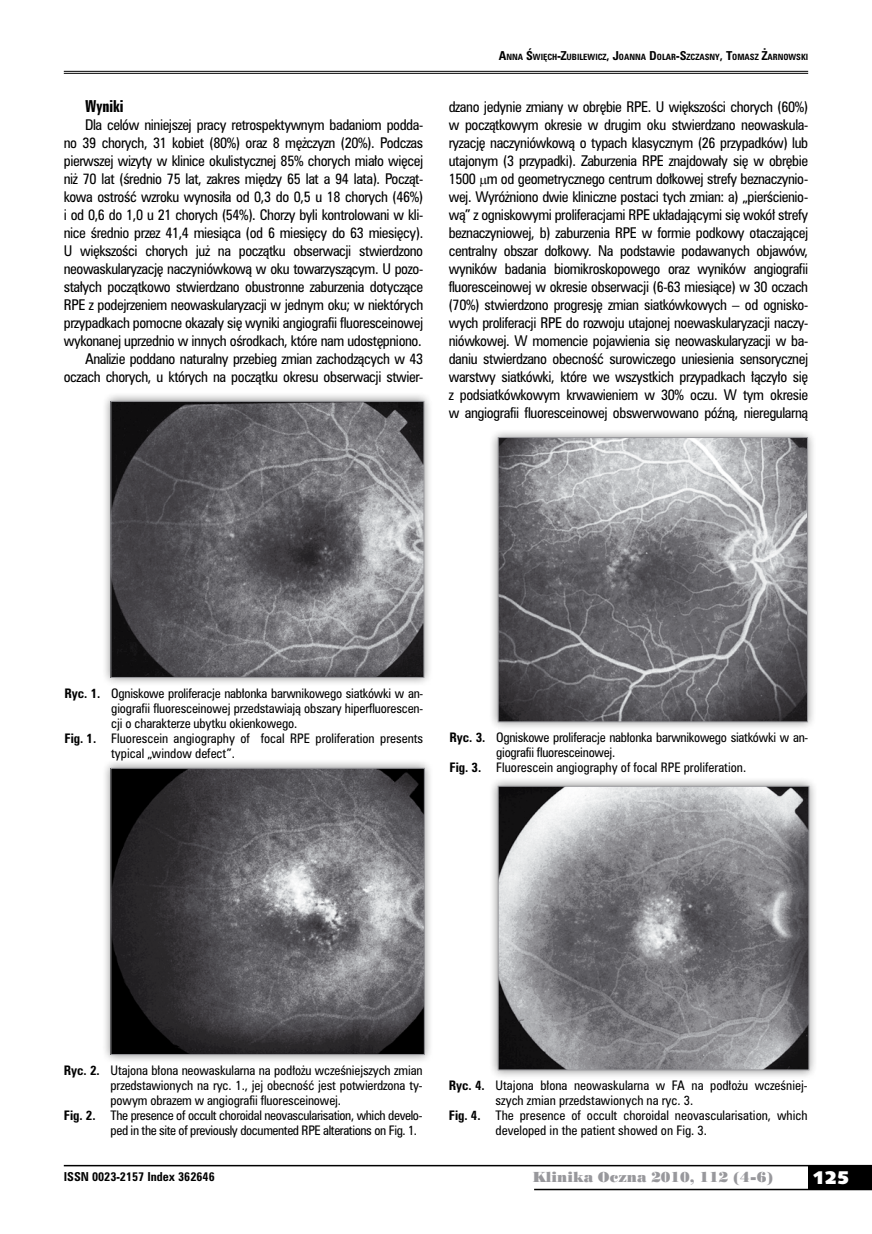
<style>
.page{position:relative;width:872px;height:1234px;background:#fff}
.page>*{position:absolute;margin:0;border:0;box-sizing:border-box;transform-origin:0 0}
.t1{font:18px "Humanst 531 U Blk PL";color:#fff}
.t2{font:15px "Zurich Bd X Cn PL";color:#000}
.t3{font:13.5px/18px "Zurich Cn PL";letter-spacing:-.03em;color:#000;text-align:right}
.t4{font:13.5px "Poster Bodoni PL";color:#98989c}
.t5{font:12px "Zurich Cn PL";letter-spacing:-.01em;color:#000}
.t6{font:12px "Zurich Cn PL";letter-spacing:-.03em;color:#000}
.t7{font:700 11.25px "Zurich Cn PL";color:#000}
.t8{font:700 7.8px "Zurich Cn PL";color:#000}
.s1{font-size:11.25px}
.s2{font-weight:700}
</style>
<div class="page">
<div style="left:808px;top:1165px;width:64px;height:24px;background:#000"></div>
<hr style="left:64px;top:1164px;width:808px;height:2px;background:#000">
<hr style="left:534px;top:1188px;width:338px;height:1px;background:#000">
<hr style="left:64px;top:71px;width:744px;height:1px;background:#000">
<hr style="left:64px;top:73px;width:744px;height:1px;background:#000">
<div style="left:102px;top:392px;width:331px;height:294px;background:#000;opacity:.45"></div>
<img style="left:113px;top:403px;width:309px;height:272px">
<div style="left:111px;top:401px;width:313px;height:276px;border:1px solid #98989c"></div>
<div style="left:102px;top:759px;width:332px;height:304px;background:#000;opacity:.45"></div>
<img style="left:113px;top:770px;width:309px;height:282px">
<div style="left:111px;top:768px;width:313px;height:286px;border:1px solid #98989c"></div>
<div style="left:489px;top:428px;width:328px;height:302px;background:#000;opacity:.45"></div>
<img style="left:500px;top:439px;width:305px;height:280px">
<div style="left:498px;top:437px;width:309px;height:284px;border:1px solid #98989c"></div>
<div style="left:489px;top:777px;width:329px;height:301px;background:#000;opacity:.45"></div>
<img style="left:500px;top:788px;width:307px;height:279px">
<div style="left:498px;top:786px;width:311px;height:283px;border:1px solid #98989c"></div>
<p class="t2" style="left:85px;top:96px;width:40px">Wyniki</p>
<p class="t3" style="left:64px;top:115px;width:361px">Dla celów niniejszej pracy retrospektywnym badaniom podda-<br>no 39 chorych, 31 kobiet (80%) oraz 8 mężczyzn (20%). Podczas pierwszej wizyty w klinice okulistycznej 85% chorych miało więcej niż 70 lat (średnio 75 lat, zakres między 65 lat a 94 lata). Począt&shy;kowa ostrość wzroku wynosiła od 0,3 do 0,5 u 18 chorych (46%) i od 0,6 do 1,0 u 21 chorych (54%). Chorzy byli kontrolowani w kli&shy;nice średnio przez 41,4 miesiąca (od 6 miesięcy do 63 miesięcy).<br>U większości chorych już na początku obserwacji stwierdzono neowaskularyzację naczyniówkową w oku towarzyszącym. U pozo&shy;stałych początkowo stwierdzano obustronne zaburzenia dotyczące RPE z podejrzeniem neowaskularyzacji w jednym oku; w niektórych przypadkach pomocne okazały się wyniki angiografii fluoresceinowej wykonanej uprzednio w innych ośrodkach, które nam udostępniono.<br>Analizie poddano naturalny przebieg zmian zachodzących w 43 oczach chorych, u których na początku okresu obserwacji stwier-</p>
<p class="t8" style="left:499px;top:52px;width:311px"><span class="s1">A</span>NNA <span class="s1">Ś</span>WIĘCH<span class="s1">-Z</span>UBILEWICZ<span class="s1">, J</span>OANNA <span class="s1">D</span>OLAR<span class="s1">-S</span>ZCZAS NY<span class="s1">, T</span>OMASZ <span class="s1">Ż</span>ARNOWSKI</p>
<p class="t3" style="left:449px;top:97px;width:361px;text-align:justify">dzano jedynie zmiany w obrębie RPE. U większości chorych (60%) w początkowym okresie w drugim oku stwierdzano neowaskula&shy;ryzację naczyniówkową o typach klasycznym (26 przypadków) lub utajonym (3 przypadki). Zaburzenia RPE znajdowały się w obrębie 1500 m od geometrycznego centrum dołkowej strefy beznaczynio&shy;wej. Wyróżniono dwie kliniczne postaci tych zmian: a) „pierścienio&shy;wą” z ogniskowymi proliferacjami RPE układającymi się wokół strefy beznaczyniowej, b) zaburzenia RPE w formie podkowy otaczającej centralny obszar dołkowy. Na podstawie podawanych objawów, wyników badania biomikroskopowego oraz wyników angiografii fluoresceinowej w okresie obserwacji (6-63 miesiące) w 30 oczach (70%) stwierdzono progresję zmian siatkówkowych – od ognisko&shy;wych proliferacji RPE do rozwoju utajonej noewaskularyzacji naczy&shy;niówkowej. W momencie pojawienia się neowaskularyzacji w ba&shy;daniu stwierdzano obecność surowiczego uniesienia sensorycznej warstwy siatkówki, które we wszystkich przypadkach łączyło się z podsiatkówkowym krwawieniem w 30% oczu. W tym okresie w angiografii fluoresceinowej obswerwowano późną, nieregularną</p>
<p class="t5" style="left:64px;top:684px;width:359px"><span class="s2">Ryc. 1.</span> Ogniskowe proliferacje nabłonka barwnikowego siatkówki w an-</p>
<p class="t5" style="left:111px;top:699px;width:313px">giografii fluoresceinowej przedstawiają obszary hiperfluorescen-</p>
<p class="t5" style="left:111px;top:714px;width:188px">cji o charakterze ubytku okienkowego.</p>
<p class="t5" style="left:64px;top:729px;width:360px"><span class="s2">Fig. 1.</span> Fluorescein angiography of focal RPE proliferation presents</p>
<p class="t5" style="left:111px;top:744px;width:125px">typical „window defect”.</p>
<p class="t5" style="left:449px;top:729px;width:360px"><span class="s2">Ryc. 3.</span> Ogniskowe proliferacje nabłonka barwnikowego siatkówki w an-</p>
<p class="t5" style="left:496px;top:744px;width:121px">giografii fluoresceinowej.</p>
<p class="t5" style="left:449px;top:759px;width:298px"><span class="s2">Fig. 3.</span> Fluorescein angiography of focal RPE proliferation.</p>
<p class="t5" style="left:64px;top:1061px;width:360px"><span class="s2">Ryc. 2.</span> Utajona błona neowaskularna na podłożu wcześniejszych zmian</p>
<p class="t5" style="left:111px;top:1076px;width:313px">przedstawionych na ryc. 1., jej obecność jest potwierdzona ty-</p>
<p class="t5" style="left:111px;top:1091px;width:232px">powym obrazem w angiografii fluoresceinowej.</p>
<p class="t6" style="left:64px;top:1106px;width:360px"><span class="s2">Fig. 2.</span> The presence of occult choroidal neovascularisation, which develo-</p>
<p class="t6" style="left:111px;top:1121px;width:308px">ped in the site of previously documented RPE alterations on Fig. 1.</p>
<p class="t5" style="left:449px;top:1076px;width:360px"><span class="s2">Ryc. 4.</span> Utajona błona neowaskularna w FA na podłożu wcześniej-</p>
<p class="t5" style="left:495px;top:1091px;width:199px">szych zmian przedstawionych na ryc. 3.</p>
<p class="t5" style="left:449px;top:1106px;width:360px"><span class="s2">Fig. 4.</span> The presence of occult choroidal neovascularisation, which</p>
<p class="t5" style="left:495px;top:1121px;width:213px">developed in the patient showed on Fig. 3.</p>
<p class="t7" style="left:64px;top:1168px;width:152px">ISSN 0023-2157 Index 362646</p>
<p class="t4" style="left:532px;top:1168px;width:242px">Klinika Oczna 2010, 112 (4-6)</p>
<h1 class="t1" style="left:812px;top:1165px;width:38px">125</h1>
</div>
